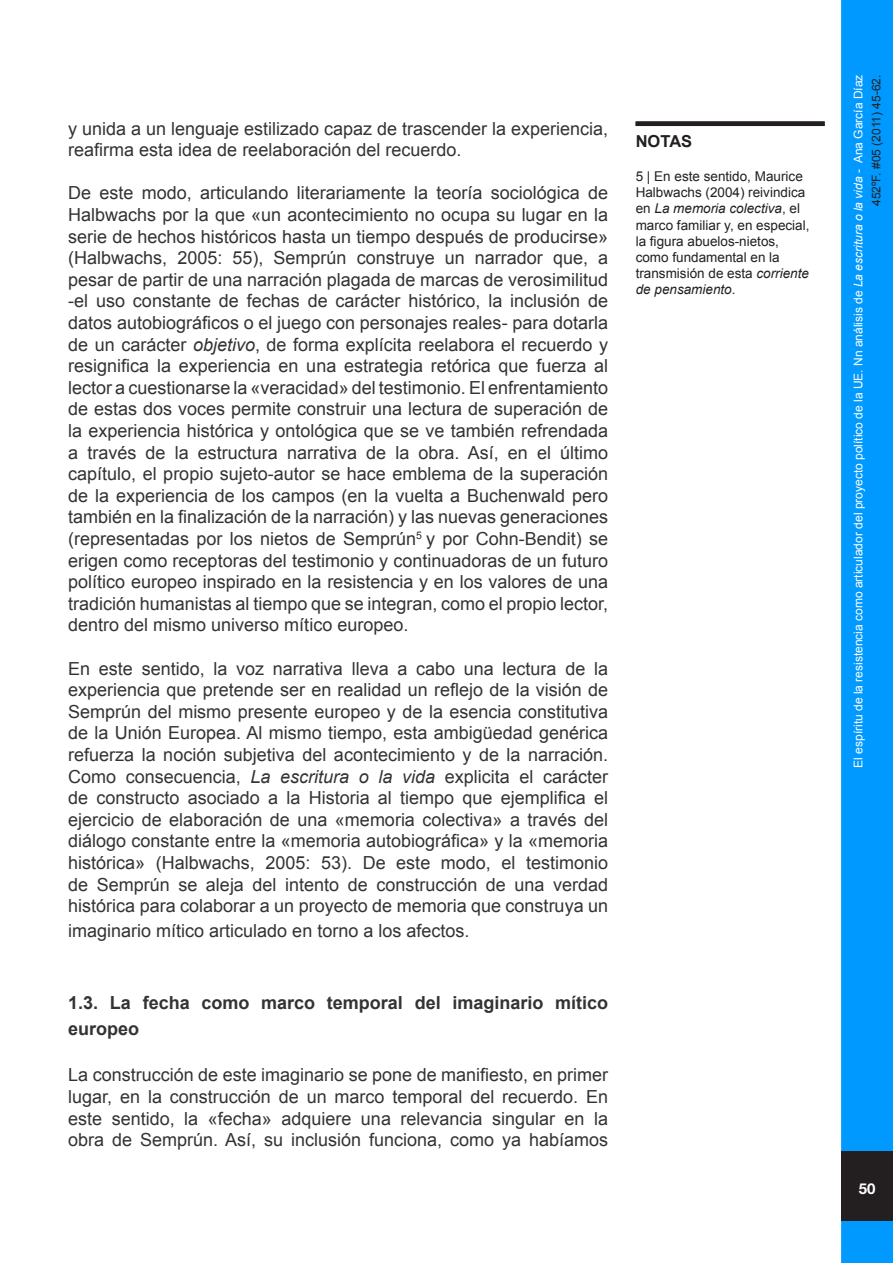
<style>
.page{position:relative;width:893px;height:1263px;background:#fff}
.page>*{position:absolute;margin:0;border:0;box-sizing:border-box;transform-origin:0 0}
.t1{font:18px/21.6px "Arial";color:#333;text-align:justify}
.t2{font:700 18px/25.2px "Arial";color:#333}
.Estilo_de_párrafo_1{font:700 16.5px "Arial";color:#231f20}
.t3{font:700 15px "Helvetica Neue";color:#fff}
.Estilo_de_párrafo_1-2{font:13.5px/16.2px "Arial";color:#231f20}
.t4{font:12px/18px "Arial";color:#fff;text-align:right}
.s1{font-style:italic}
.s2{color:#231f20}
</style>
<div class="page">
<div style="left:843px;top:2px;width:48px;height:1259px;background:#09f"></div>
<div style="left:841px;top:0;width:52px;height:1263px;border:3px solid #09f"></div>
<div style="left:841px;top:1151px;width:52px;height:70px;background:#231f20"></div>
<div style="left:636px;top:121px;width:189px;height:5px;background:#231f20"></div>
<p class="t1" style="left:68px;top:118px;width:541px">y unida a un lenguaje estilizado capaz de trascender la experiencia, reafirma esta idea de reelaboración del recuerdo.</p>
<p class="t1" style="left:68px;top:182px;width:541px">De este modo, articulando literariamente la teoría sociológica de Halbwachs por la que «un acontecimiento no ocupa su lugar en la serie de hechos históricos hasta un tiempo después de producirse» (Halbwachs, 2005: 55), Semprún construye un narrador que, a pesar de partir de una narración plagada de marcas de verosimilitud -el uso constante de fechas de carácter histórico, la inclusión de datos autobiográficos o el juego con personajes reales- para dotarla de un carácter <span class="s1">objetivo</span>, de forma explícita reelabora el recuerdo y resignifica la experiencia en una estrategia retórica que fuerza al lector a cuestionarse la «veracidad» del testimonio. El enfrentamiento de estas dos voces permite construir una lectura de superación de la experiencia histórica y ontológica que se ve también refrendada a través de la estructura narrativa de la obra. Así, en el último capítulo, el propio sujeto-autor se hace emblema de la superación de la experiencia de los campos (en la vuelta a Buchenwald pero también en la finalización de la narración) y las nuevas generaciones (representadas por los nietos de Semprún<sup>5</sup> y por Cohn-Bendit) se erigen como receptoras del testimonio y continuadoras de un futuro político europeo inspirado en la resistencia y en los valores de una tradición humanistas al tiempo que se integran, como el propio lector, dentro del mismo universo mítico europeo.</p>
<p class="t1" style="left:68px;top:658px;width:541px">En este sentido, la voz narrativa lleva a cabo una lectura de la experiencia que pretende ser en realidad un reflejo de la visión de Semprún del mismo presente europeo y de la esencia constitutiva de la Unión Europea. Al mismo tiempo, esta ambigüedad genérica refuerza la noción subjetiva del acontecimiento y de la narración.<br>Como consecuencia, <span class="s1">La escritura o la vida</span> explicita el carácter de constructo asociado a la Historia al tiempo que ejemplifica el ejercicio de elaboración de una «memoria colectiva» a través del diálogo constante entre la «memoria autobiográfica» y la «memoria histórica» (Halbwachs, 2005: 53). De este modo, el testimonio de Semprún se aleja del intento de construcción de una verdad histórica para colaborar a un proyecto de memoria que construya un</p>
<p class="t1" style="left:68px;top:920px;width:403px">imaginario mítico articulado en torno a los afectos.</p>
<p class="t2" style="left:68px;top:991px;width:541px">1.3. La fecha como marco temporal del imaginario mítico europeo</p>
<p class="t1" style="left:68px;top:1064px;width:541px">La construcción de este imaginario se pone de manifiesto, en primer lugar, en la construcción de un marco temporal del recuerdo. En este sentido, la «fecha» adquiere una relevancia singular en la obra de Semprún. Así, su inclusión funciona, como ya habíamos</p>
<p class="Estilo_de_párrafo_1" style="left:636px;top:130px;width:58px">NOTAS</p>
<p class="Estilo_de_párrafo_1-2" style="left:636px;top:168px;width:175px">5 | En este sentido, Maurice<br>Halbwachs (2004) reivindica en <span class="s1">La memoria colectiva</span>, el marco familiar y, en especial, la figura abuelos-nietos, como fundamental en la transmisión de esta <span class="s1">corriente de pensamiento</span>.</p>
<p class="t4" style="left:849px;top:768px;width:695px;rotate:-90deg">El espíritu de la resistencia como articulador del proyecto político de la UE. Nn análisis de <span class="s1">La escritura o la vida</span> - Ana García Díaz<br><span class="s2">452ºF. #05 (2011) 45-62.</span></p>
<p class="t3" style="left:859px;top:1179px;width:18px">50</p>
</div>
